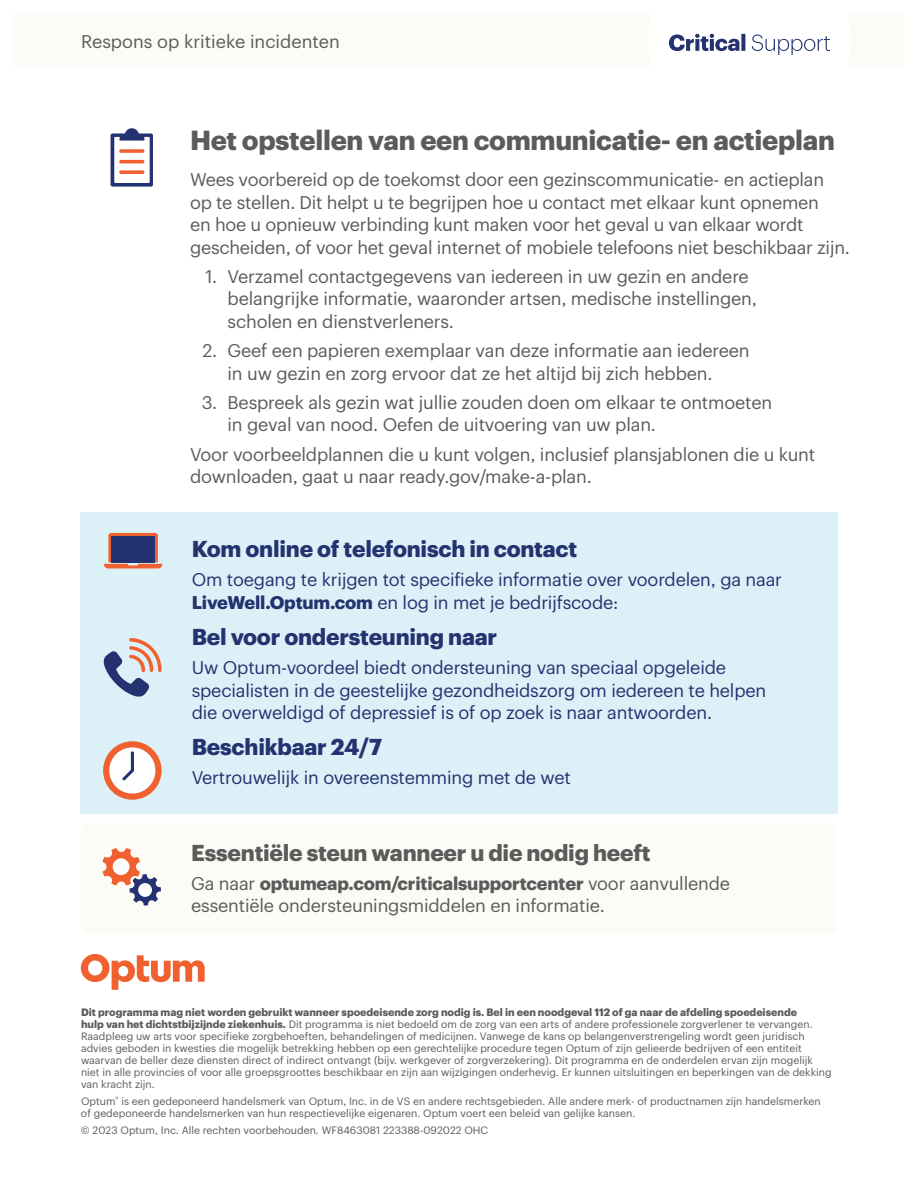
<style>
.page{position:relative;width:918px;height:1188px;background:#fff}
.page>*{position:absolute;margin:0;border:0;box-sizing:border-box;transform-origin:0 0}
.t1{font:700 27px "Graphik UHG";letter-spacing:-.01em;color:#5a5b5a}
.t2{font:700 22.5px "Graphik UHG";letter-spacing:-.01em;color:#243270}
.t3{font:700 22.5px "Graphik UHG";letter-spacing:-.01em;color:#5a5b5a}
.t4{font:700 22.5px "Graphik UHG";letter-spacing:-.01em;color:#243370}
.t5{font:18px/22.5px "Graphik UHG";letter-spacing:-.01em;color:#5a5b5a}
.t6{font:18px/22.5px "Graphik UHG";letter-spacing:-.01em;color:#243270}
.t7{font:10.5px/12px "Graphik UHG";color:#5a5b5a}
.s1{font-weight:700}
</style>
<div class="page">
<div style="left:14px;top:14px;width:890px;height:54px;background:#fcfbf6"></div>
<svg style="left:669px;top:33px;width:161px;height:22px"></svg>
<svg style="left:81px;top:954px;width:124px;height:36px"></svg>
<svg style="left:111px;top:128px;width:42px;height:59px"></svg>
<div style="left:80px;top:512px;width:758px;height:301px;background:#dbf1f7"></div>
<svg style="left:104px;top:533px;width:58px;height:35px"></svg>
<div style="left:111px;top:536px;width:44px;height:26px;background:#243271"></div>
<svg style="left:103px;top:638px;width:59px;height:59px"></svg>
<svg style="left:103px;top:741px;width:59px;height:59px"></svg>
<div style="left:81px;top:823px;width:756px;height:111px;background:#fcfbf6;border-radius:7px"></div>
<svg style="left:102px;top:848px;width:59px;height:58px"></svg>
<div style="left:138px;top:883px;width:14px;height:14px;background:#fff;border-radius:50%"></div>
<h3 class="t5" style="left:81px;top:29px;width:260px">Respons op kritieke incidenten</h3>
<h1 class="t1" style="left:190px;top:119px;width:646px">Het opstellen van een communicatie- en actieplan</h1>
<p class="t5" style="left:190px;top:167px;width:661px">Wees voorbereid op de toekomst door een gezinscommunicatie- en actieplan op te stellen. Dit helpt u te begrijpen hoe u contact met elkaar kunt opnemen<br>en hoe u opnieuw verbinding kunt maken voor het geval u van elkaar wordt gescheiden, of voor het geval internet of mobiele telefoons niet beschikbaar zijn.</p>
<h3 class="t5" style="left:228px;top:264px;width:531px;text-indent:-22px">1. Verzamel contactgegevens van iedereen in uw gezin en andere belangrijke informatie, waaronder artsen, medische instellingen, scholen en dienstverleners.</h3>
<h3 class="t5" style="left:228px;top:338px;width:524px;text-indent:-25px">2. Geef een papieren exemplaar van deze informatie aan iedereen in uw gezin en zorg ervoor dat ze het altijd bij zich hebben.</h3>
<h3 class="t5" style="left:228px;top:390px;width:546px;text-indent:-26px">3. Bespreek als gezin wat jullie zouden doen om elkaar te ontmoeten in geval van nood. Oefen de uitvoering van uw plan.</h3>
<h3 class="t5" style="left:190px;top:441px;width:627px">Voor voorbeeldplannen die u kunt volgen, inclusief plansjablonen die u kunt downloaden, gaat u naar ready.gov/make-a-plan.</h3>
<h2 class="t4" style="left:192px;top:532px;width:387px">Kom online of telefonisch in contact</h2>
<h3 class="t6" style="left:192px;top:567px;width:592px">Om toegang te krijgen tot specifieke informatie over voordelen, ga naar<br><span class="s1">LiveWell.Optum.com</span> en log in met je bedrijfscode:</h3>
<h2 class="t2" style="left:192px;top:619px;width:307px">Bel voor ondersteuning naar</h2>
<h3 class="t6" style="left:192px;top:655px;width:576px">Uw Optum-voordeel biedt ondersteuning van speciaal opgeleide specialisten in de geestelijke gezondheidszorg om iedereen te helpen die overweldigd of depressief is of op zoek is naar antwoorden.</h3>
<h2 class="t2" style="left:192px;top:730px;width:192px">Beschikbaar 24/7</h2>
<h3 class="t6" style="left:192px;top:765px;width:381px">Vertrouwelijk in overeenstemming met de wet</h3>
<h2 class="t3" style="left:191px;top:835px;width:461px">Essentiële steun wanneer u die nodig heeft</h2>
<h3 class="t5" style="left:191px;top:871px;width:540px">Ga naar <span class="s1">optumeap.com/criticalsupportcenter</span> voor aanvullende essentiële ondersteuningsmiddelen en informatie.</h3>
<p class="t7" style="left:81px;top:1005px;width:752px"><span class="s1">Dit programma mag niet worden gebruikt wanneer spoedeisende zorg nodig is. Bel in een noodgeval 112 of ga naar de afdeling spoedeisende<br>hulp van het dichtstbijzijnde ziekenhuis.</span> Dit programma is niet bedoeld om de zorg van een arts of andere professionele zorgverlener te vervangen.<br>Raadpleeg uw arts voor specifieke zorgbehoeften, behandelingen of medicijnen. Vanwege de kans op belangenverstrengeling wordt geen juridisch advies geboden in kwesties die mogelijk betrekking hebben op een gerechtelijke procedure tegen Optum of zijn gelieerde bedrijven of een entiteit waarvan de beller deze diensten direct of indirect ontvangt (bijv. werkgever of zorgverzekering). Dit programma en de onderdelen ervan zijn mogelijk niet in alle provincies of voor alle groepsgroottes beschikbaar en zijn aan wijzigingen onderhevig. Er kunnen uitsluitingen en beperkingen van de dekking van kracht zijn.</p>
<p class="t7" style="left:81px;top:1094px;width:741px">Optum<sup>®</sup> is een gedeponeerd handelsmerk van Optum, Inc. in de VS en andere rechtsgebieden. Alle andere merk- of productnamen zijn handelsmerken of gedeponeerde handelsmerken van hun respectievelijke eigenaren. Optum voert een beleid van gelijke kansen.</p>
<p class="t7" style="left:81px;top:1123px;width:409px">© 2023 Optum, Inc. Alle rechten voorbehouden. WF8463081 223388-092022 OHC</p>
</div>
